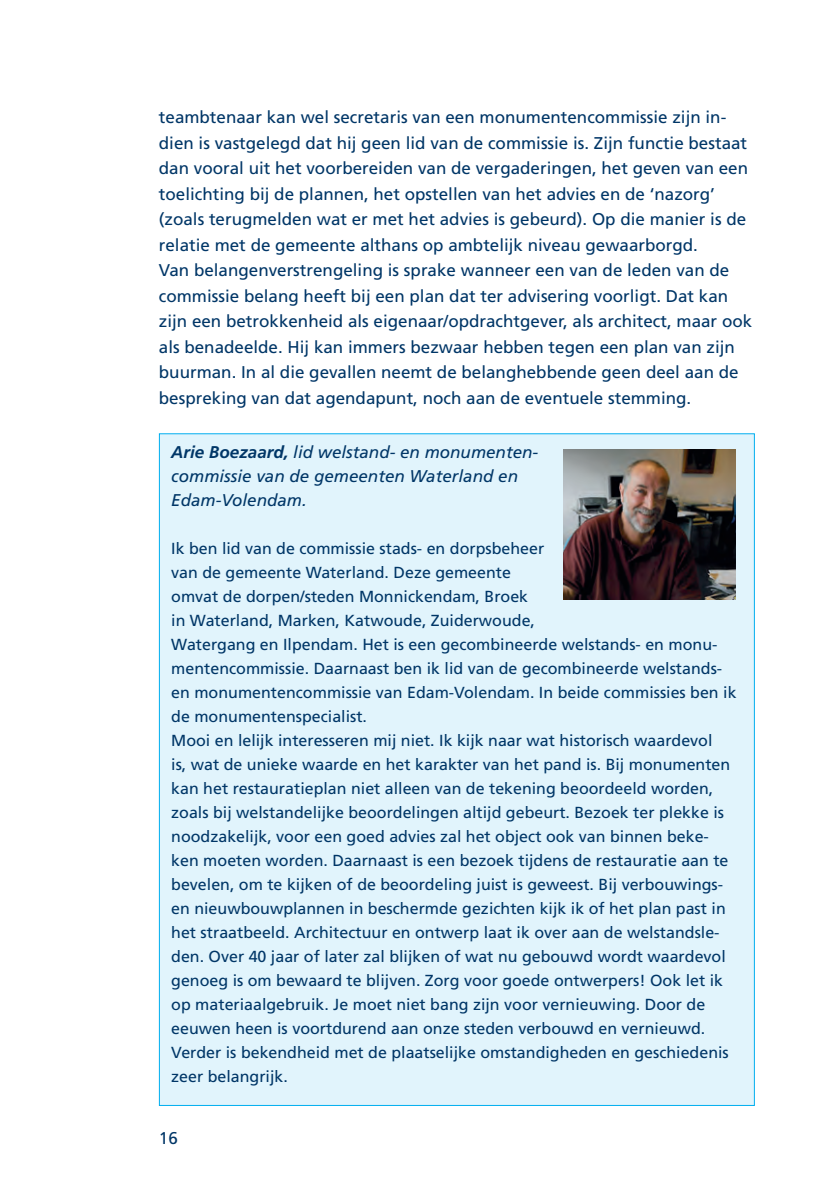
<style>
.page{position:relative;width:840px;height:1191px;background:#fff}
.page>*{position:absolute;margin:0;border:0;box-sizing:border-box;transform-origin:0 0}
.Standaard{font:17px/25.6px "Frutiger LT Std";color:#003667}
.tabel_2_kop{font:italic 17px/24px "Frutiger LT Std";color:#003667}
.tabel_2_body{font:16px/24px "Frutiger LT Std";color:#003667}
.s1{font-weight:700}
</style>
<div class="page">
<div style="left:159px;top:434px;width:595px;height:671px;background:#e1f4fc"></div>
<img style="left:563px;top:449px;width:172px;height:151px">
<p class="Standaard" style="left:159px;top:104px;width:590px">teambtenaar kan wel secretaris van een monumentencommissie zijn in&shy;dien is vastgelegd dat hij geen lid van de commissie is. Zijn functie bestaat dan vooral uit het voorbereiden van de vergaderingen, het geven van een toelichting bij de plannen, het opstellen van het advies en de ‘nazorg’ (zoals terugmelden wat er met het advies is gebeurd). Op die manier is de relatie met de gemeente althans op ambtelijk niveau gewaarborgd.</p>
<p class="Standaard" style="left:159px;top:258px;width:594px">Van belangenverstrengeling is sprake wanneer een van de leden van de commissie belang heeft bij een plan dat ter advisering voorligt. Dat kan zijn een betrokkenheid als eigenaar/opdrachtgever, als architect, maar ook als benadeelde. Hij kan immers bezwaar hebben tegen een plan van zijn buurman. In al die gevallen neemt de belanghebbende geen deel aan de bespreking van dat agendapunt, noch aan de eventuele stemming.</p>
<p class="tabel_2_kop" style="left:171px;top:440px;width:368px"><span class="s1">Arie Boezaard,</span> lid welstand- en monumenten&shy;commissie van de gemeenten Waterland en<br>Edam-Volendam.</p>
<p class="tabel_2_body" style="left:171px;top:536px;width:566px">Ik ben lid van de commissie stads- en dorpsbeheer<br>van de gemeente Waterland. Deze gemeente<br>omvat de dorpen/steden Monnickendam, Broek<br>in Waterland, Marken, Katwoude, Zuiderwoude,<br>Watergang en Ilpendam. Het is een gecombineerde welstands- en monu&shy;mentencommissie. Daarnaast ben ik lid van de gecombineerde welstands&shy;en monumentencommissie van Edam-Volendam. In beide commissies ben ik de monumentenspecialist.<br>Mooi en lelijk interesseren mij niet. Ik kijk naar wat historisch waardevol<br>is, wat de unieke waarde en het karakter van het pand is. Bij monumenten kan het restauratieplan niet alleen van de tekening beoordeeld worden, zoals bij welstandelijke beoordelingen altijd gebeurt. Bezoek ter plekke is noodzakelijk, voor een goed advies zal het object ook van binnen beke&shy;ken moeten worden. Daarnaast is een bezoek tijdens de restauratie aan te bevelen, om te kijken of de beoordeling juist is geweest. Bij verbouwings&shy;en nieuwbouwplannen in beschermde gezichten kijk ik of het plan past in het straatbeeld. Architectuur en ontwerp laat ik over aan de welstandsle&shy;den. Over 40 jaar of later zal blijken of wat nu gebouwd wordt waardevol genoeg is om bewaard te blijven. Zorg voor goede ontwerpers! Ook let ik op materiaalgebruik. Je moet niet bang zijn voor vernieuwing. Door de eeuwen heen is voortdurend aan onze steden verbouwd en vernieuwd.<br>Verder is bekendheid met de plaatselijke omstandigheden en geschiedenis zeer belangrijk.</p>
<p class="Standaard" style="left:159px;top:1125px;width:20px">16</p>
</div>
